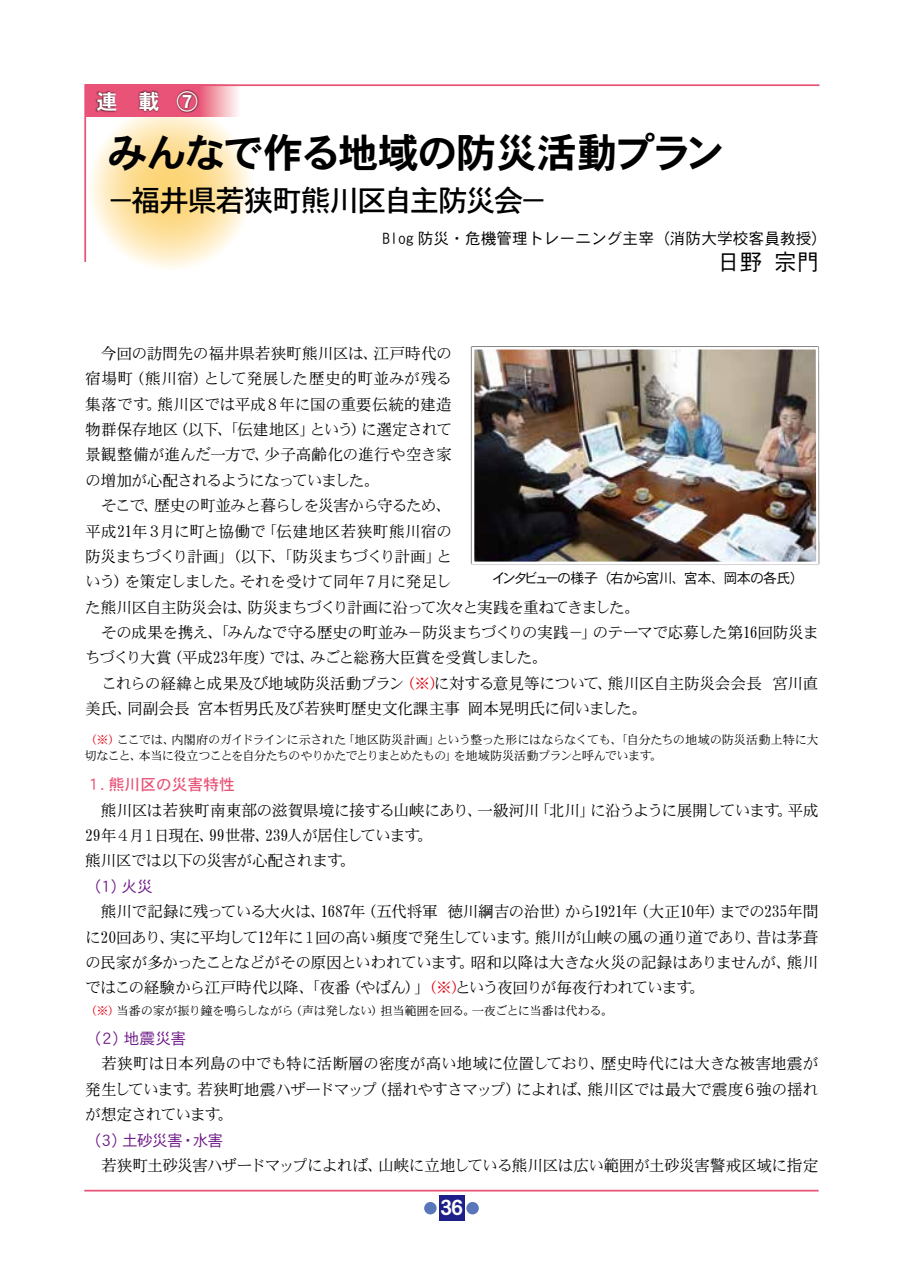
<style>
.page{position:relative;width:903px;height:1275px;background:#fff}
.page>*{position:absolute;margin:0;border:0;box-sizing:border-box;transform-origin:0 0}
.t1{font:40.25px "DFHS Gothic W7 WING RKSJ H";color:#000}
.t2{font:29.75px "DFHS Gothic W5 WING RKSJ H";letter-spacing:-.055em;color:#000}
.t3{font:22.75px "DFHS Gothic W3 WIN RKSJ H";color:#000}
.t4{font:21px "DFHS Gothic W7 WIN RKSJ H";color:#fff}
.t5{font:21px "DFHS Gothic W7 WING RKSJ H";color:#fff}
.t6{font:15.75px/25.4px "DFHS Mincho W3 WIN RKSJ H";letter-spacing:-.035em;color:#000}
.t7{font:15.75px "DFHS Gothic W3 WIN RKSJ H";color:#000}
.t8{font:15.75px "DFHS Gothic W3 WIN RKSJ H";letter-spacing:-.04em;color:#6b1685}
.t9{font:15.75px "DFHS Gothic W5 WIN RKSJ H";color:#e95377}
.t10{font:14px "DFHS Gothic W3 WING RKSJ H";letter-spacing:-.03em;color:#000}
.t11{font:12.25px/15.8px "DFHS Mincho W3 WIN RKSJ H";letter-spacing:-.045em;color:#000}
.s1{color:#e60012}
</style>
<div class="page">
<hr style="left:84px;top:1190px;width:735px;height:1px;background:#e95377">
<div style="left:439px;top:1196px;width:25px;height:25px;background:#1d2088"></div>
<div style="left:466px;top:1202px;width:13px;height:12px;background:#5976ba;border-radius:50%"></div>
<div style="left:424px;top:1202px;width:13px;height:12px;background:#5976ba;border-radius:50%"></div>
<svg style="left:84px;top:84px;width:736px;height:180px"></svg>
<div style="left:95px;top:89px;width:104px;height:24px;background:#000;opacity:.75"></div>
<img style="left:475px;top:350px;width:341px;height:211px">
<div style="left:472px;top:347px;width:347px;height:217px;border:2px solid #fff"></div>
<h3 class="t4" style="left:96px;top:91px;width:103px">連　載 ⑦</h3>
<h1 class="t1" style="left:108px;top:133px;width:616px">みんなで作る地域の防災活動プラン</h1>
<h2 class="t2" style="left:110px;top:185px;width:436px">－福井県若狭町熊川区自主防災会－</h2>
<p class="t7" style="left:382px;top:230px;width:446px">Blog 防災・危機管理トレーニング主宰（消防大学校客員教授）</p>
<h3 class="t3" style="left:717px;top:251px;width:104px">日野 宗門</h3>
<p class="t6" style="left:85px;top:341px;width:735px">　今回の訪問先の福井県若狭町熊川区は、江戸時代の<br>宿場町（熊川宿）として発展した歴史的町並みが残る<br>集落です。熊川区では平成８年に国の重要伝統的建造<br>物群保存地区（以下、「伝建地区」という）に選定されて<br>景観整備が進んだ一方で、少子高齢化の進行や空き家<br>の増加が心配されるようになっていました。<br>　そこで、歴史の町並みと暮らしを災害から守るため、<br>平成21年３月に町と協働で「伝建地区若狭町熊川宿の<br>防災まちづくり計画」（以下、「防災まちづくり計画」と<br>いう）を策定しました。それを受けて同年７月に発足し<br>た熊川区自主防災会は、防災まちづくり計画に沿って次々と実践を重ねてきました。<br>　その成果を携え、「みんなで守る歴史の町並み－防災まちづくりの実践－」のテーマで応募した第16回防災まちづくり大賞（平成23年度）では、みごと総務大臣賞を受賞しました。<br>　これらの経緯と成果及び地域防災活動プラン<span class="s1">（※）</span>に対する意見等について、熊川区自主防災会会長 宮川直美氏、同副会長 宮本哲男氏及び若狭町歴史文化課主事 岡本晃明氏に伺いました。</p>
<p class="t10" style="left:493px;top:571px;width:306px">インタビューの様子（右から宮川、宮本、岡本の各氏）</p>
<p class="t11" style="left:84px;top:732px;width:736px"><span class="s1">（※）</span>ここでは、内閣府のガイドラインに示された「地区防災計画」という整った形にはならなくても、「自分たちの地域の防災活動上特に大切なこと、本当に役立つことを自分たちのやりかたでとりまとめたもの」を地域防災活動プランと呼んでいます。</p>
<p class="t9" style="left:85px;top:777px;width:151px">１．熊川区の災害特性</p>
<p class="t6" style="left:85px;top:798px;width:735px">　熊川区は若狭町南東部の滋賀県境に接する山峡にあり、一級河川「北川」に沿うように展開しています。平成<br>29年４月１日現在、99世帯、239人が居住しています。<br>熊川区では以下の災害が心配されます。</p>
<p class="t8" style="left:85px;top:878px;width:69px">（１）火災</p>
<p class="t6" style="left:85px;top:899px;width:735px;text-align:justify">　熊川で記録に残っている大火は、1687年（五代将軍 徳川綱吉の治世）から1921年（大正10年）までの235年間に20回あり、実に平均して12年に１回の高い頻度で発生しています。熊川が山峡の風の通り道であり、昔は茅葺の民家が多かったことなどがその原因といわれています。昭和以降は大きな火災の記録はありませんが、熊川ではこの経験から江戸時代以降、「夜番（やばん）」<span class="s1">（※）</span>という夜回りが毎夜行われています。</p>
<p class="t8" style="left:85px;top:1030px;width:102px">（２）地震災害</p>
<p class="t6" style="left:85px;top:1051px;width:735px;text-align:justify">　若狭町は日本列島の中でも特に活断層の密度が高い地域に位置しており、歴史時代には大きな被害地震が発生しています。若狭町地震ハザードマップ（揺れやすさマップ）によれば、熊川区では最大で震度６強の揺れが想定されています。</p>
<p class="t8" style="left:85px;top:1132px;width:140px">（３）土砂災害・水害</p>
<p class="t6" style="left:85px;top:1153px;width:735px">　若狭町土砂災害ハザードマップによれば、山峡に立地している熊川区は広い範囲が土砂災害警戒区域に指定</p>
<p class="t11" style="left:84px;top:1003px;width:531px"><span class="s1">（※）</span>当番の家が振り鐘を鳴らしながら（声は発しない）担当範囲を回る。一夜ごとに当番は代わる。</p>
<h3 class="t5" style="left:435px;top:1197px;width:29px">136</h3>
</div>
